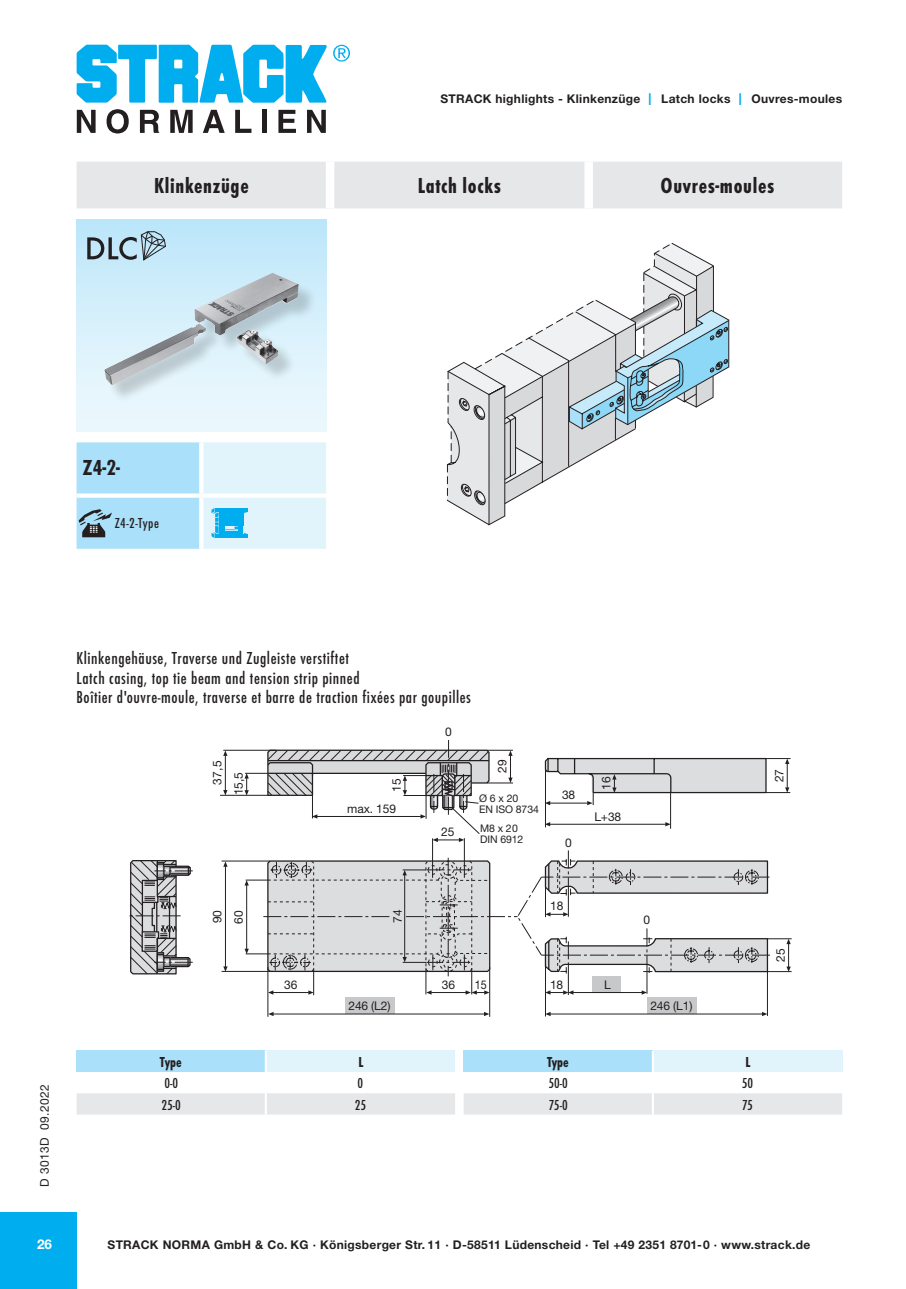
<style>
.page{position:relative;width:906px;height:1289px;background:#fff}
.page>*{position:absolute;margin:0;border:0;box-sizing:border-box;transform-origin:0 0}
.t1{font:22.5px "Futura T Bol Con";letter-spacing:.03em;color:#231f20}
.ZwischenŸberschrift{font:18px/19.5px "Futura T Med Con";letter-spacing:.03em;color:#231f20}
.Grndschr__10_12_FutL{font:15px "Futura T Med Con";color:#231f20}
.t2{font:15px "Futura T Bol Con";color:#231f20}
.t3{font:700 13.5px "Helvetica Neue LT Std";color:#fff}
.t4{font:700 12px "Helvetica Neue LT Std";letter-spacing:.025em;color:#231f20}
.t5{font:12px/21.5px "Helvetica Neue LT Std";letter-spacing:-.01em;color:#231f20}
.t6{font:12px "Helvetica Neue LT Std";letter-spacing:.03em;color:#231f20}
.t7{font:12px "Helvetica Neue LT Std";letter-spacing:-.01em;color:#231f20;scale:.9 1}
.t8{font:10.5px/11.1px "Helvetica Neue LT Std";letter-spacing:-.01em;color:#231f20}
.s1{font-weight:400;font-size:16.5px;color:#00aeef}
</style>
<div class="page">
<div style="left:0;top:1212px;width:77px;height:76px;background:#00aeef"></div>
<svg style="left:77px;top:110px;width:19px;height:23px"></svg>
<svg style="left:107px;top:109px;width:22px;height:24px"></svg>
<svg style="left:140px;top:110px;width:19px;height:23px"></svg>
<svg style="left:170px;top:110px;width:23px;height:23px"></svg>
<svg style="left:203px;top:110px;width:22px;height:23px"></svg>
<svg style="left:235px;top:110px;width:16px;height:23px"></svg>
<div style="left:262px;top:110px;width:5px;height:23px;background:#231f20"></div>
<svg style="left:278px;top:110px;width:18px;height:23px"></svg>
<svg style="left:307px;top:110px;width:19px;height:23px"></svg>
<svg style="left:77px;top:45px;width:273px;height:58px"></svg>
<div style="left:77px;top:219px;width:249px;height:213px;background:linear-gradient(to bottom,#bde7fa,#eff8fc)"></div>
<svg style="left:87px;top:231px;width:79px;height:29px"></svg>
<div style="left:77px;top:1050px;width:189px;height:21px;background:#aae0f9"></div>
<div style="left:266px;top:1050px;width:189px;height:21px;background:#e1f4fc"></div>
<div style="left:77px;top:1093px;width:378px;height:21px;background:#e6e7e9"></div>
<hr style="left:265px;top:1050px;width:2px;height:21px;background:#fff">
<hr style="left:265px;top:1093px;width:2px;height:21px;background:#fff">
<div style="left:463px;top:1050px;width:190px;height:21px;background:#aae0f9"></div>
<div style="left:653px;top:1050px;width:189px;height:21px;background:#e1f4fc"></div>
<div style="left:464px;top:1093px;width:378px;height:21px;background:#e6e7e9"></div>
<hr style="left:652px;top:1050px;width:2px;height:21px;background:#fff">
<hr style="left:652px;top:1093px;width:2px;height:21px;background:#fff">
<div style="left:345px;top:997px;width:50px;height:16px;background:#c7c8ca"></div>
<div style="left:647px;top:997px;width:49px;height:17px;background:#c7c8ca"></div>
<hr style="left:223px;top:750px;width:53px;height:1px;background:#231f20">
<hr style="left:225px;top:755px;width:1px;height:35px;background:#231f20">
<svg style="left:223px;top:750px;width:4px;height:5px"></svg>
<svg style="left:223px;top:790px;width:4px;height:5px"></svg>
<hr style="left:464px;top:838px;width:1px;height:39px;background:#231f20">
<hr style="left:268px;top:967px;width:1px;height:49px;background:#231f20">
<hr style="left:489px;top:967px;width:1px;height:49px;background:#231f20">
<hr style="left:273px;top:1013px;width:211px;height:1px;background:#231f20">
<svg style="left:268px;top:1011px;width:5px;height:5px"></svg>
<svg style="left:484px;top:1012px;width:5px;height:4px"></svg>
<hr style="left:225px;top:866px;width:1px;height:100px;background:#231f20">
<svg style="left:223px;top:966px;width:5px;height:5px"></svg>
<svg style="left:223px;top:861px;width:5px;height:5px"></svg>
<hr style="left:222px;top:971px;width:51px;height:1px;background:#231f20">
<hr style="left:222px;top:860px;width:48px;height:1px;background:#231f20">
<hr style="left:432px;top:838px;width:1px;height:39px;background:#231f20">
<hr style="left:220px;top:795px;width:48px;height:1px;background:#231f20">
<svg style="left:129px;top:860px;width:64px;height:115px"></svg>
<hr style="left:550px;top:1013px;width:212px;height:1px;background:#231f20">
<svg style="left:546px;top:1012px;width:4px;height:4px"></svg>
<svg style="left:762px;top:1011px;width:5px;height:5px"></svg>
<hr style="left:545px;top:964px;width:1px;height:52px;background:#231f20">
<hr style="left:767px;top:971px;width:1px;height:44px;background:#231f20">
<svg style="left:244px;top:850px;width:547px;height:145px"></svg>
<svg style="left:244px;top:740px;width:546px;height:102px"></svg>
<div style="left:77px;top:162px;width:765px;height:46px;background:#e6e7e9"></div>
<div style="left:326px;top:162px;width:8px;height:46px;background:#fff"></div>
<div style="left:584px;top:162px;width:9px;height:46px;background:#fff"></div>
<div style="left:108px;top:276px;width:209px;height:127px;background:#231f20;opacity:.2"></div>
<img style="left:194px;top:273px;width:78px;height:62px">
<svg style="left:77px;top:442px;width:249px;height:107px"></svg>
<svg style="left:446px;top:242px;width:283px;height:283px"></svg>
<p class="t4" style="left:440px;top:91px;width:403px">STRACK highlights - Klinkenzüge <span class="s1">I</span> Latch locks <span class="s1">I</span> Ouvres-moules</p>
<p class="t1" style="left:154px;top:173px;width:96px">Klinkenzüge</p>
<p class="t1" style="left:418px;top:173px;width:85px">Latch locks</p>
<p class="t1" style="left:660px;top:173px;width:115px">Ouvres-moules</p>
<p class="t1" style="left:83px;top:454px;width:39px">Z4-2-</p>
<p class="Grndschr__10_12_FutL" style="left:115px;top:515px;width:46px">Z4-2-Type</p>
<p class="ZwischenŸberschrift" style="left:77px;top:649px;width:396px">Klinkengehäuse, Traverse und Zugleiste verstiftet<br>Latch casing, top tie beam and tension strip pinned<br>Boîtier d'ouvre-moule, traverse et barre de traction fixées par goupilles</p>
<p class="t6" style="left:38px;top:1186px;width:104px;rotate:-90deg">D 3013D 09.2022</p>
<p class="t5" style="left:445px;top:720px;width:8px">0</p>
<p class="t5" style="left:206px;top:795px;width:36px;text-indent:11px;rotate:-90deg">37,5<br>15,5</p>
<p class="t5" style="left:386px;top:791px;width:15px;rotate:-90deg">15</p>
<p class="t5" style="left:347px;top:797px;width:50px">max. 159</p>
<p class="t5" style="left:491px;top:773px;width:15px;rotate:-90deg">29</p>
<p class="t8" style="left:479px;top:792px;width:61px">Ø 6 x 20<br>EN ISO 8734</p>
<p class="t5" style="left:562px;top:784px;width:15px">38</p>
<p class="t5" style="left:595px;top:789px;width:15px;rotate:-90deg">16</p>
<p class="t5" style="left:594px;top:805px;width:28px">L+38</p>
<p class="t5" style="left:441px;top:820px;width:15px">25</p>
<p class="t8" style="left:480px;top:822px;width:45px">M8 x 20<br>DIN 6912</p>
<p class="t5" style="left:565px;top:831px;width:8px">0</p>
<p class="t5" style="left:206px;top:923px;width:15px;rotate:-90deg">90<br>60</p>
<p class="t5" style="left:387px;top:923px;width:15px;rotate:-90deg">74</p>
<p class="t5" style="left:550px;top:895px;width:15px">18</p>
<p class="t5" style="left:643px;top:909px;width:8px">0</p>
<p class="t5" style="left:284px;top:973px;width:15px">36</p>
<p class="t5" style="left:442px;top:973px;width:15px">36</p>
<p class="t7" style="left:475px;top:977px;width:15px">15</p>
<p class="t5" style="left:348px;top:994px;width:44px">246 (L2)</p>
<p class="t2" style="left:160px;top:1053px;width:23px">Type</p>
<p class="t2" style="left:358px;top:1053px;width:6px">L</p>
<p class="Grndschr__10_12_FutL" style="left:164px;top:1075px;width:15px">0-0</p>
<p class="Grndschr__10_12_FutL" style="left:358px;top:1075px;width:7px">0</p>
<p class="Grndschr__10_12_FutL" style="left:161px;top:1096px;width:21px">25-0</p>
<p class="Grndschr__10_12_FutL" style="left:355px;top:1096px;width:13px">25</p>
<p class="t5" style="left:550px;top:973px;width:15px">18</p>
<p class="t5" style="left:604px;top:973px;width:8px">L</p>
<p class="t5" style="left:650px;top:994px;width:44px">246 (L1)</p>
<p class="t2" style="left:547px;top:1053px;width:23px">Type</p>
<p class="t2" style="left:745px;top:1053px;width:6px">L</p>
<p class="Grndschr__10_12_FutL" style="left:548px;top:1075px;width:21px">50-0</p>
<p class="Grndschr__10_12_FutL" style="left:742px;top:1075px;width:13px">50</p>
<p class="Grndschr__10_12_FutL" style="left:549px;top:1096px;width:20px">75-0</p>
<p class="Grndschr__10_12_FutL" style="left:742px;top:1096px;width:12px">75</p>
<p class="t5" style="left:768px;top:782px;width:15px;rotate:-90deg">27</p>
<p class="t5" style="left:769px;top:962px;width:15px;rotate:-90deg">25</p>
<p class="t3" style="left:37px;top:1235px;width:17px">26</p>
<p class="t4" style="left:108px;top:1237px;width:704px">STRACK NORMA GmbH &amp; Co. KG · Königsberger Str. 11 · D-58511 Lüdenscheid · Tel +49 2351 8701-0 · www.strack.de</p>
</div>
